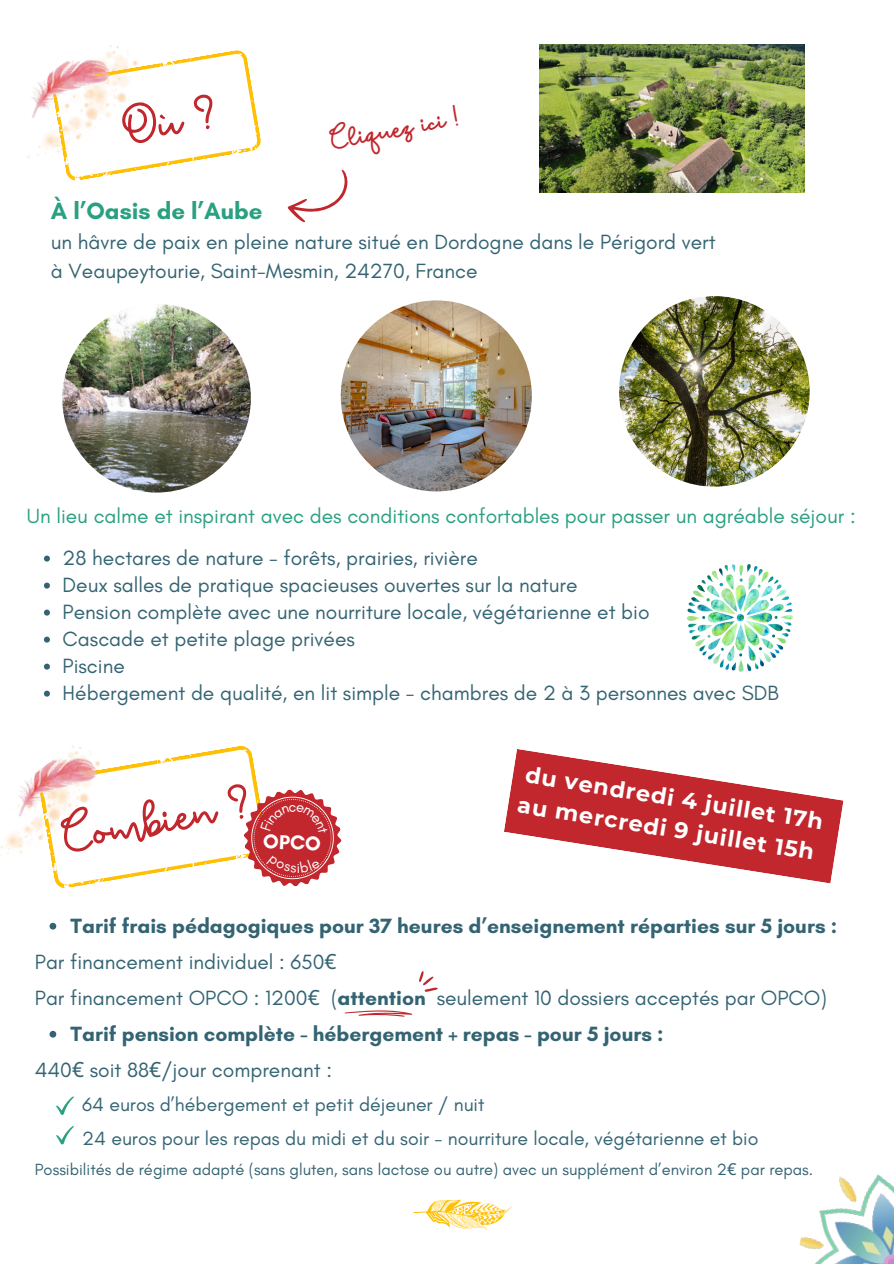
<style>
.page{position:relative;width:894px;height:1264px;background:#fff}
.page>*{position:absolute;margin:0;border:0;box-sizing:border-box;transform-origin:0 0}
.t1{font:52.5px "Glypher Yandi Designs";color:#c1272d}
.t2{font:31.35px "Glypher Yandi Designs";color:#c1272d}
.t3{font:700 24px "Glacial Indifference";color:#29a081}
.t4{font:700 22.5px/31.2px "Montserrat";color:#fff}
.t5{font:21px/29.2px "Glacial Indifference";color:#346473}
.t6{font:700 21px "Glacial Indifference";color:#346473}
.t7{font:21px "Glacial Indifference";color:#29a081}
.t8{font:700 20.55px "Glacial Indifference";color:#fff}
.t9{font:19.5px "Glacial Indifference";color:#346473}
.t10{font:16.5px "Glacial Indifference";color:#346473}
.s1{font-family:"Noto Sans"}
.s2{font-weight:700}
</style>
<div class="page">
<svg style="left:413px;top:1199px;width:99px;height:31px"></svg>
<img style="left:539px;top:44px;width:264px;height:149px">
<svg style="left:44px;top:555px;width:6px;height:6px"></svg>
<svg style="left:44px;top:582px;width:6px;height:6px"></svg>
<svg style="left:44px;top:609px;width:6px;height:6px"></svg>
<svg style="left:44px;top:636px;width:6px;height:6px"></svg>
<svg style="left:44px;top:663px;width:6px;height:6px"></svg>
<svg style="left:44px;top:690px;width:6px;height:6px"></svg>
<img style="left:687px;top:564px;width:105px;height:107px">
<img style="left:62px;top:304px;width:189px;height:188px;border-radius:50%">
<img style="left:619px;top:296px;width:190px;height:190px;border-radius:50%">
<img style="left:341px;top:300px;width:190px;height:191px;border-radius:50%">
<img style="left:27px;top:46px;width:142px;height:135px">
<img style="left:27px;top:45px;width:86px;height:83px">
<svg style="left:50px;top:922px;width:6px;height:7px"></svg>
<svg style="left:50px;top:1030px;width:6px;height:7px"></svg>
<img style="left:799px;top:1174px;width:94px;height:89px">
<img style="left:0;top:826px;width:39px;height:30px">
<img style="left:18px;top:745px;width:74px;height:81px">
<svg style="left:504px;top:749px;width:339px;height:134px;fill:#c1272d"></svg>
<svg style="left:344px;top:1010px;width:68px;height:6px"></svg>
<svg style="left:419px;top:971px;width:18px;height:20px"></svg>
<svg style="left:56px;top:1096px;width:18px;height:18px"></svg>
<svg style="left:56px;top:1126px;width:18px;height:18px"></svg>
<svg style="left:287px;top:169px;width:61px;height:54px"></svg>
<svg style="left:52px;top:61px;width:185px;height:103px"></svg>
<svg style="left:39px;top:757px;width:303px;height:131px"></svg>
<p class="t2" style="left:327px;top:123px;width:131px;rotate:-11deg">Cliquez ici !</p>
<p class="t3" style="left:51px;top:196px;width:213px">À l’Oasis de l’Aube</p>
<p class="t5" style="left:51px;top:227px;width:666px">un hâvre de paix en pleine nature situé en Dordogne dans le Périgord vert à Veaupeytourie, Saint-Mesmin, 24270, France</p>
<p class="t7" style="left:27px;top:502px;width:830px">Un lieu calme et inspirant avec des conditions confortables pour passer un agréable séjour :</p>
<p class="t5" style="left:63px;top:542px;width:416px">28 hectares de nature - forêts, prairies, rivière</p>
<p class="t5" style="left:63px;top:569px;width:516px">Deux salles de pratique spacieuses ouvertes sur la nature</p>
<p class="t5" style="left:63px;top:596px;width:588px">Pension complète avec une nourriture locale, végétarienne et bio</p>
<h1 class="t5" style="left:63px;top:623px;width:294px">Cascade et petite plage privées</h1>
<h2 class="t5" style="left:63px;top:650px;width:64px">Piscine</h2>
<p class="t5" style="left:63px;top:677px;width:717px">Hébergement de qualité, en lit simple - chambres de 2 à 3 personnes avec SDB</p>
<p class="t1" style="left:57px;top:808px;width:191px;rotate:-11deg">Combien ?</p>
<p class="t8" style="left:263px;top:828px;width:59px;rotate:2deg">OPCO</p>
<p class="t4" style="left:525px;top:758px;width:305px;rotate:9deg">du vendredi 4 juillet 17h au mercredi 9 juillet 15h</p>
<p class="t6" style="left:71px;top:913px;width:768px">Tarif frais pédagogiques pour 37 heures d’enseignement réparties sur 5 jours :</p>
<p class="t5" style="left:35px;top:943px;width:392px;line-height:36px">Par financement individuel : 650<span class="s1">€<br></span>Par financement OPCO : 1200<span class="s1">€</span> (<span class="s2">attention</span></p>
<p class="t5" style="left:436px;top:983px;width:391px">seulement 10 dossiers acceptés par OPCO)</p>
<p class="t6" style="left:71px;top:1021px;width:594px">Tarif pension complète - hébergement + repas - pour 5 jours :</p>
<p class="t5" style="left:35px;top:1055px;width:298px">440<span class="s1">€</span> soit 88<span class="s1">€</span>/jour comprenant :</p>
<p class="t9" style="left:82px;top:1092px;width:403px">64 euros d’hébergement et petit déjeuner / nuit</p>
<p class="t9" style="left:82px;top:1125px;width:677px">24 euros pour les repas du midi et du soir - nourriture locale, végétarienne et bio</p>
<p class="t10" style="left:35px;top:1159px;width:779px">Possibilités de régime adapté (sans gluten, sans lactose ou autre) avec un supplément d’environ 2<span class="s1">€</span> par repas.</p>
</div>
